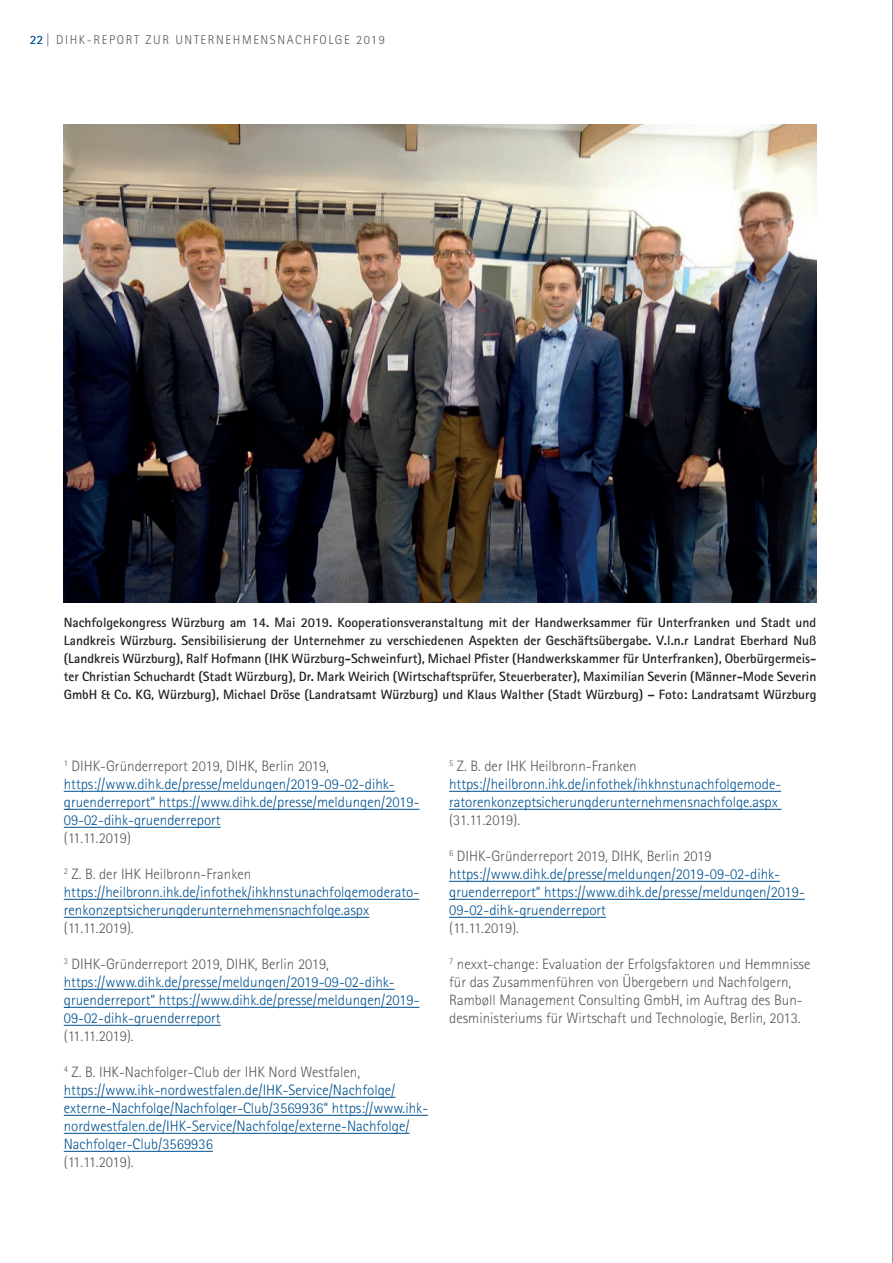
<style>
.page{position:relative;width:893px;height:1263px;background:#fff}
.page>*{position:absolute;margin:0;border:0;box-sizing:border-box;transform-origin:0 0}
.t1{font:300 15px/18px "Agfa Rotis Sans Serif";color:#005190}
.t2{font:300 15px/18px "Agfa Rotis Sans Serif";color:#57585a}
.t3{font:700 13.5px/18px "Agfa Rotis Sans Serif";color:#231f20;text-align:justify}
.t4{font:300 12.75px "Agfa Rotis Sans Serif";letter-spacing:.125em;color:#57585a}
.s1{font-weight:700;color:#005190}
.s2{color:#57585a}
</style>
<div class="page">
<hr style="left:64px;top:791px;width:331px;height:1px;background:#005190">
<hr style="left:64px;top:809px;width:356px;height:1px;background:#005190">
<hr style="left:64px;top:827px;width:157px;height:1px;background:#005190">
<hr style="left:64px;top:899px;width:355px;height:1px;background:#005190">
<hr style="left:64px;top:917px;width:305px;height:1px;background:#005190">
<hr style="left:64px;top:989px;width:331px;height:1px;background:#005190">
<hr style="left:64px;top:1007px;width:356px;height:1px;background:#005190">
<hr style="left:64px;top:1025px;width:157px;height:1px;background:#005190">
<hr style="left:64px;top:1097px;width:331px;height:1px;background:#005190">
<hr style="left:64px;top:1115px;width:364px;height:1px;background:#005190">
<hr style="left:64px;top:1133px;width:346px;height:1px;background:#005190">
<hr style="left:64px;top:1151px;width:149px;height:1px;background:#005190">
<hr style="left:449px;top:791px;width:332px;height:1px;background:#005190">
<hr style="left:449px;top:809px;width:332px;height:1px;background:#005190">
<hr style="left:449px;top:881px;width:331px;height:1px;background:#005190">
<hr style="left:449px;top:899px;width:356px;height:1px;background:#005190">
<hr style="left:449px;top:917px;width:157px;height:1px;background:#005190">
<img style="left:64px;top:124px;width:752px;height:478px">
<hr style="left:892px;top:0;width:1px;height:1263px;background:#939598">
<p class="t4" style="left:30px;top:33px;width:357px"><span class="s1">22</span>| DIHK-REPORT ZUR UNTERNEHMENSNACHFOLGE 2019</p>
<p class="t3" style="left:64px;top:613px;width:754px">Nachfolgekongress Würzburg am 14. Mai 2019. Kooperationsveranstaltung mit der Handwerksammer für Unterfranken und Stadt und Landkreis Würzburg. Sensibilisierung der Unternehmer zu verschiedenen Aspekten der Geschäftsübergabe. V.l.n.r Landrat Eberhard Nuß (Landkreis Würzburg), Ralf Hofmann (IHK Würzburg-Schweinfurt), Michael Pfister (Handwerkskammer für Unterfranken), Oberbürgermeis&shy;ter Christian Schuchardt (Stadt Würzburg), Dr. Mark Weirich (Wirtschaftsprüfer, Steuerberater), Maximilian Severin (Männer-Mode Severin GmbH &amp; Co. KG, Würzburg), Michael Dröse (Landratsamt Würzburg) und Klaus Walther (Stadt Würzburg) – Foto: Landratsamt Würzburg</p>
<p class="t1" style="left:64px;top:757px;width:357px"><sup>1</sup> <span class="s2">DIHK-Gründerreport 2019, DIHK, Berlin 2019, </span>https://www.dihk.de/presse/meldungen/2019-09-02-dihk&shy;gruenderreport“ https://www.dihk.de/presse/meldungen/2019- 09-02-dihk-gruenderreport</p>
<p class="t2" style="left:64px;top:829px;width:69px">(11.11.2019)</p>
<p class="t1" style="left:64px;top:865px;width:357px"><sup>2</sup> <span class="s2">Z. B. der IHK Heilbronn-Franken </span>https://heilbronn.ihk.de/infothek/ihkhnstunachfolgemoderato&shy;renkonzeptsicherungderunternehmensnachfolge.aspx</p>
<p class="t2" style="left:64px;top:919px;width:71px">(11.11.2019).</p>
<p class="t1" style="left:64px;top:955px;width:357px"><sup>3</sup> <span class="s2">DIHK-Gründerreport 2019, DIHK, Berlin 2019, </span>https://www.dihk.de/presse/meldungen/2019-09-02-dihk&shy;gruenderreport“ https://www.dihk.de/presse/meldungen/2019- 09-02-dihk-gruenderreport</p>
<p class="t2" style="left:64px;top:1027px;width:71px">(11.11.2019).</p>
<p class="t1" style="left:64px;top:1063px;width:366px"><sup>4</sup> <span class="s2">Z. B. IHK-Nachfolger-Club der IHK Nord Westfalen, </span>https://www.ihk-nordwestfalen.de/IHK-Service/Nachfolge/ externe-Nachfolge/Nachfolger-Club/3569936“ https://www.ihk&shy;nordwestfalen.de/IHK-Service/Nachfolge/externe-Nachfolge/ Nachfolger-Club/3569936</p>
<p class="t2" style="left:64px;top:1153px;width:71px">(11.11.2019).</p>
<p class="t1" style="left:449px;top:757px;width:334px"><sup>5</sup> <span class="s2">Z. B. der IHK Heilbronn-Franken </span>https://heilbronn.ihk.de/infothek/ihkhnstunachfolgemode&shy;ratorenkonzeptsicherungderunternehmensnachfolge.aspx</p>
<p class="t2" style="left:449px;top:811px;width:73px">(31.11.2019).</p>
<p class="t1" style="left:449px;top:847px;width:357px"><sup>6</sup> <span class="s2">DIHK-Gründerreport 2019, DIHK, Berlin 2019 </span>https://www.dihk.de/presse/meldungen/2019-09-02-dihk&shy;gruenderreport“ https://www.dihk.de/presse/meldungen/2019- 09-02-dihk-gruenderreport</p>
<p class="t2" style="left:449px;top:919px;width:71px">(11.11.2019).</p>
<p class="t2" style="left:449px;top:955px;width:363px"><sup>7</sup> nexxt-change: Evaluation der Erfolgsfaktoren und Hemmnisse für das Zusammenführen von Übergebern und Nachfolgern, Rambøll Management Consulting GmbH, im Auftrag des Bun&shy;desministeriums für Wirtschaft und Technologie, Berlin, 2013.</p>
</div>
